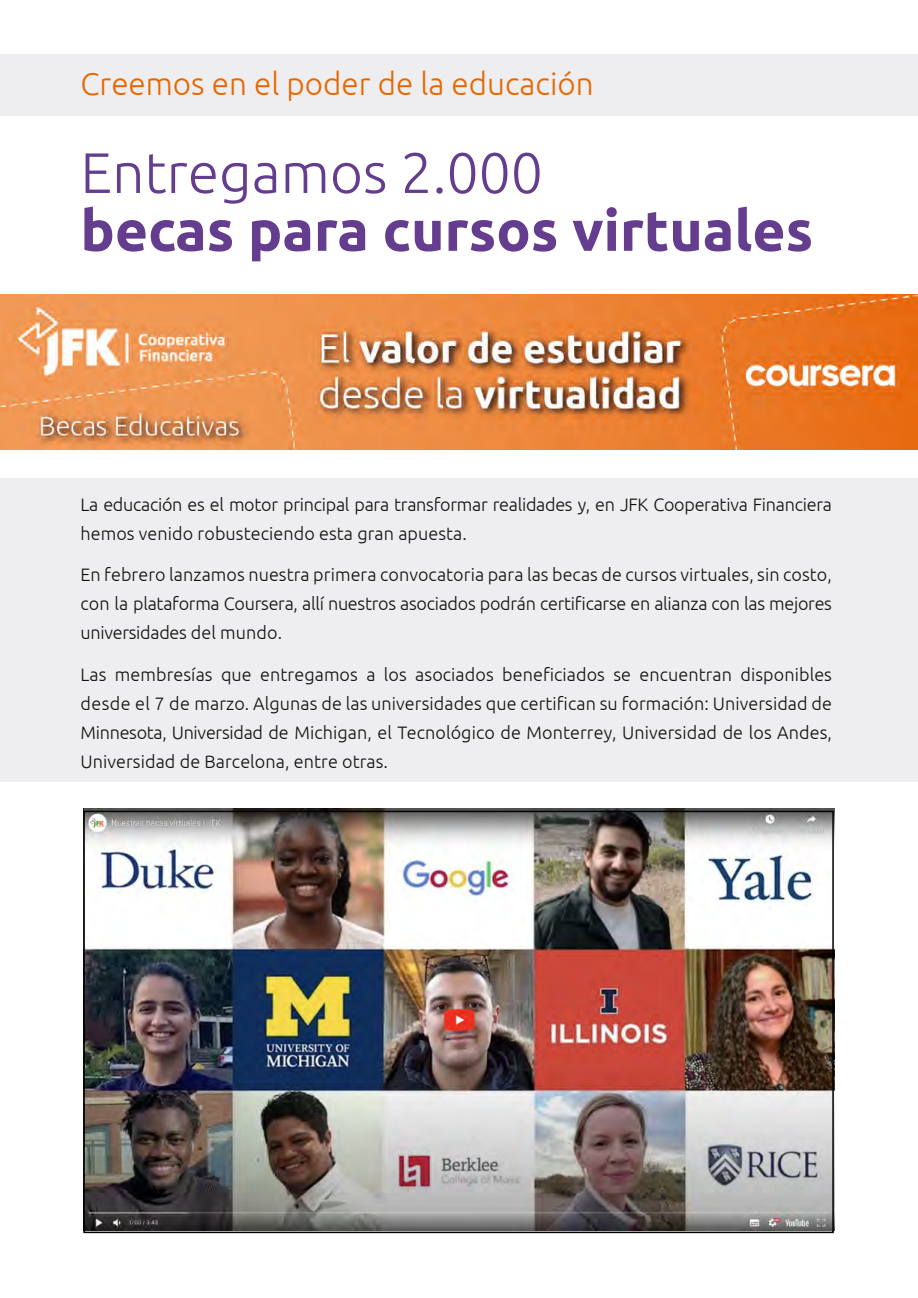
<style>
.page{position:relative;width:918px;height:1298px;background:#fff}
.page>*{position:absolute;margin:0;border:0;box-sizing:border-box;transform-origin:0 0}
.t1{font:700 57px "Ubuntu";color:#643d8f}
.t2{font:300 57px "Ubuntu";color:#643d8f}
.t3{font:300 31.5px "Ubuntu";color:#e76700}
.t4{font:300 18px/29px "Ubuntu";letter-spacing:-.015em;color:#111110;text-align:justify}
</style>
<div class="page">
<div style="left:0;top:54px;width:918px;height:61px;background:#eeeef0"></div>
<div style="left:0;top:478px;width:918px;height:303px;background:#eeeef0"></div>
<img style="left:0;top:294px;width:918px;height:155px">
<img style="left:83px;top:808px;width:752px;height:422px">
<div style="left:83px;top:810px;width:751px;height:422px;border:2px solid #000"></div>
<h2 class="t3" style="left:80px;top:65px;width:515px">Creemos en el poder de la educación</h2>
<h1 class="t2" style="left:80px;top:138px;width:464px">Entregamos 2.000</h1>
<h1 class="t1" style="left:80px;top:196px;width:734px">becas para cursos virtuales</h1>
<p class="t4" style="left:80px;top:489px;width:753px">La educación es el motor principal para transformar realidades y, en JFK Cooperativa Financiera hemos venido robusteciendo esta gran apuesta.</p>
<p class="t4" style="left:80px;top:560px;width:753px">En febrero lanzamos nuestra primera convocatoria para las becas de cursos virtuales, sin costo, con la plataforma Coursera, allí nuestros asociados podrán certificarse en alianza con las mejores universidades del mundo.</p>
<p class="t4" style="left:80px;top:659px;width:753px">Las membresías que entregamos a los asociados beneficiados se encuentran disponibles desde el 7 de marzo. Algunas de las universidades que certifican su formación: Universidad de Minnesota, Universidad de Michigan, el Tecnológico de Monterrey, Universidad de los Andes, Universidad de Barcelona, entre otras.</p>
</div>
